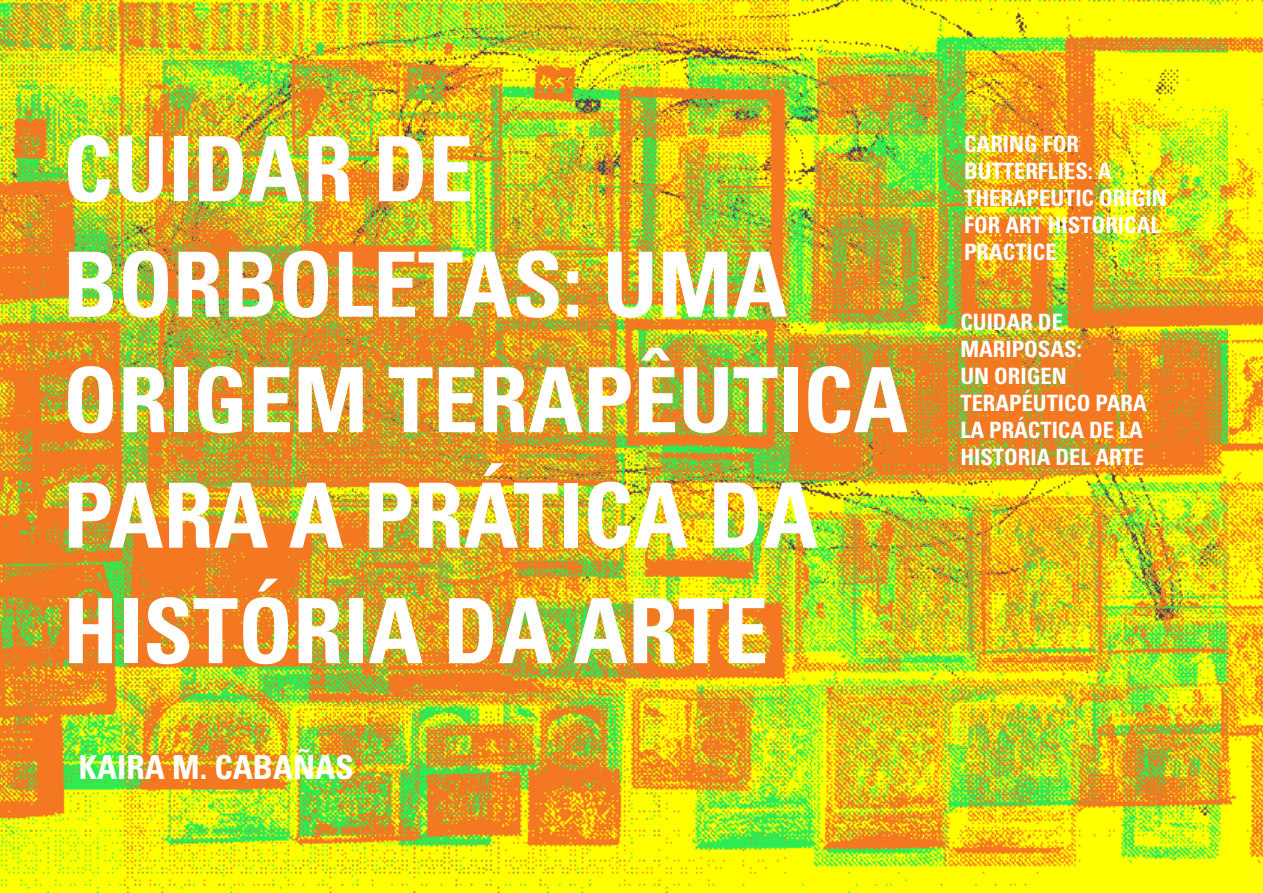
<style>
.page{position:relative;width:1263px;height:893px;background:#fff}
.page>*{position:absolute;margin:0;border:0;box-sizing:border-box;transform-origin:0 0}
.t1{font:700 condensed 90px/115.5px "Univers LT Std";color:#fff}
.t2{font:700 condensed 33px "Univers LT Std";color:#fff}
.t3{font:700 condensed 22.5px/27px "Univers LT Std";color:#fff}
</style>
<div class="page">
<img style="left:1227px;top:0;width:36px;height:893px">
<img style="left:0;top:0;width:1227px;height:893px">
<h1 class="t1" style="left:63px;top:111px;width:847px">CUIDAR DE<br>BORBOLETAS: UMA<br>ORIGEM TERAPÊUTICA<br>PARA A PRÁTICA DA<br>HISTÓRIA DA ARTE</h1>
<p class="t3" style="left:964px;top:131px;width:204px">CARING FOR<br>BUTTERFLIES: A<br>THERAPEUTIC ORIGIN<br>FOR ART HISTORICAL<br>PRACTICE</p>
<p class="t3" style="left:960px;top:308px;width:188px">CUIDAR DE<br>MARIPOSAS:<br>UN ORIGEN<br>TERAPÉUTICO PARA<br>LA PRÁCTICA DE LA<br>HISTORIA DEL ARTE</p>
<h2 class="t2" style="left:79px;top:747px;width:277px">KAIRA M. CABAÑAS</h2>
</div>
